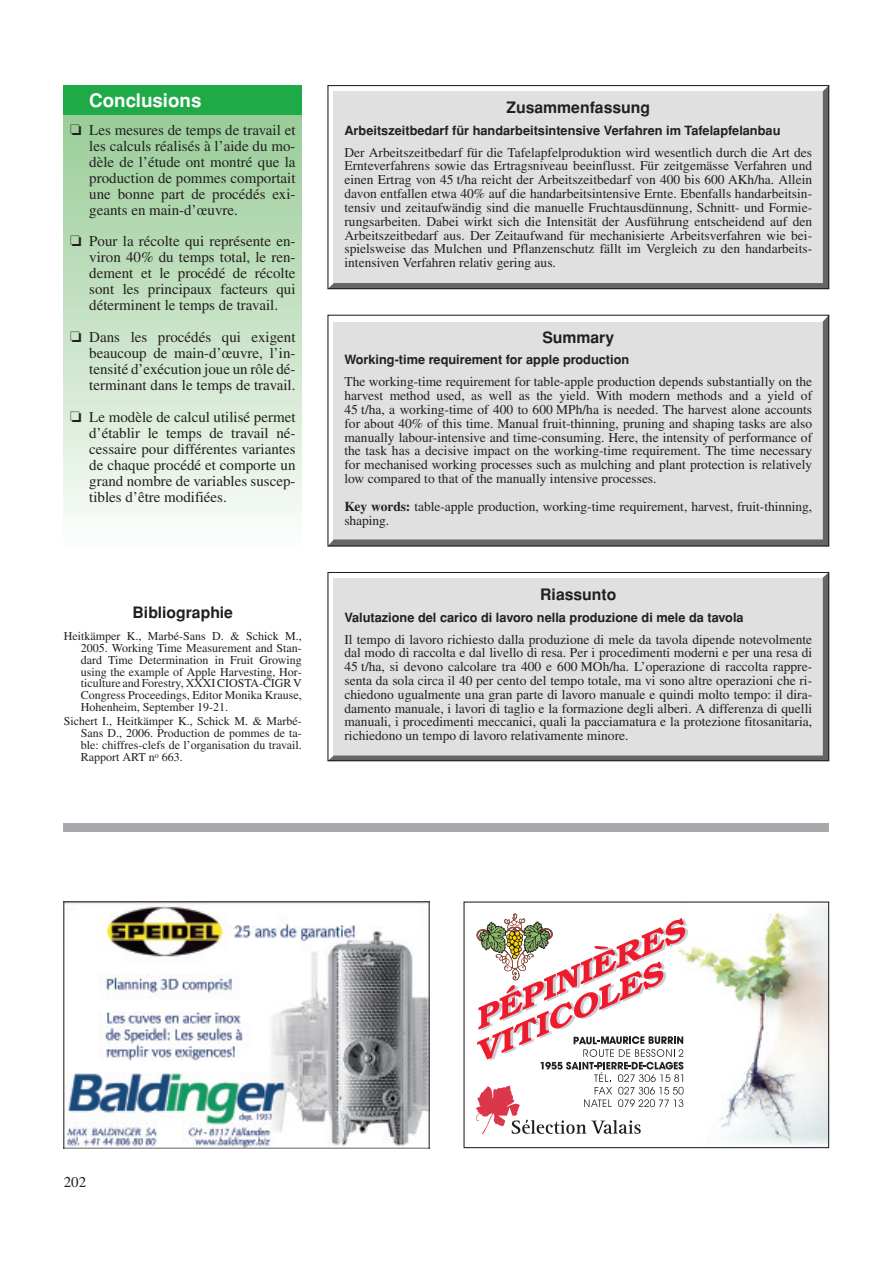
<style>
.page{position:relative;width:893px;height:1263px;background:#fff}
.page>*{position:absolute;margin:0;border:0;box-sizing:border-box;transform-origin:0 0}
.t1{font:700 18.75px "Helvetica";color:#fff}
.t2{font:700 15.75px "Helvetica";color:#231f20}
.t3{font:15px/15.9px "Times";color:#231f20;text-align:justify}
.t4{font:13.5px/13.8px "Times";color:#231f20;text-align:justify}
.t5{font:700 12.75px "Helvetica";color:#231f20}
.t6{font:12px/11.7px "Times";color:#231f20;text-align:justify}
.s1{font-weight:700}
</style>
<div class="page">
<div style="left:330px;top:87px;width:497px;height:200px;background:#e0e0e0"></div>
<div style="left:330px;top:317px;width:497px;height:227px;background:#e0e0e0"></div>
<div style="left:330px;top:574px;width:497px;height:185px;background:#e0e0e0"></div>
<div style="left:64px;top:111px;width:238px;height:436px;background:linear-gradient(to bottom,#99cb97,#fbfcfa)"></div>
<div style="left:64px;top:85px;width:238px;height:30px;background:#1faa48"></div>
<div style="left:327px;top:85px;width:502px;height:204px;border:1px solid #231f20"></div>
<div style="left:327px;top:315px;width:502px;height:231px;border:1px solid #231f20"></div>
<div style="left:327px;top:572px;width:502px;height:189px;border:1px solid #231f20"></div>
<img style="left:64px;top:901px;width:365px;height:247px">
<img style="left:688px;top:904px;width:139px;height:242px">
<svg style="left:476px;top:913px;width:212px;height:221px"></svg>
<div style="left:463px;top:901px;width:366px;height:247px;border:1px solid #231f20"></div>
<div style="left:64px;top:823px;width:765px;height:8px;background:#a8a9ad"></div>
<h1 class="t1" style="left:89px;top:89px;width:114px">Conclusions</h1>
<p class="t3" style="left:89px;top:123px;width:208px;text-indent:-19px">❏ Les mesures de temps de travail et les calculs réalisés à l’aide du mo&shy;dèle de l’étude ont montré que la production de pommes comportait une bonne part de procédés exi&shy;geants en main-d’œuvre.</p>
<p class="t3" style="left:89px;top:235px;width:208px;text-indent:-19px">❏ Pour la récolte qui représente en&shy;viron 40% du temps total, le ren&shy;dement et le procédé de récolte sont les principaux facteurs qui déterminent le temps de travail.</p>
<p class="t3" style="left:89px;top:331px;width:208px;text-indent:-19px">❏ Dans les procédés qui exigent beaucoup de main-d’œuvre, l’in&shy;tensité d’exécution joue un rôle dé&shy;terminant dans le temps de travail.</p>
<p class="t3" style="left:89px;top:410px;width:208px;text-indent:-19px">❏ Le modèle de calcul utilisé permet d’établir le temps de travail né&shy;cessaire pour différentes variantes de chaque procédé et comporte un grand nombre de variables suscep&shy;tibles d’être modifiées.</p>
<p class="t2" style="left:133px;top:603px;width:102px">Bibliographie</p>
<p class="t6" style="left:81px;top:632px;width:223px;text-indent:-17px">Heitkämper K., Marbé-Sans D. &amp; Schick M., 2005. Working Time Measurement and Stan&shy;dard Time Determination in Fruit Growing using the example of Apple Harvesting, Hor&shy;ticulture and Forestry, XXXICIOSTA-CIGRV Congress Proceedings, Editor Monika Krause, Hohenheim, September 19-21.</p>
<p class="t6" style="left:81px;top:717px;width:223px;text-indent:-17px">Sichert I., Heitkämper K., Schick M. &amp; Marbé-Sans D., 2006. Production de pommes de ta&shy;ble: chiffres-clefs de l’organisation du travail.<br>Rapport ART n<sup>o</sup> 663.</p>
<p class="t2" style="left:507px;top:99px;width:145px">Zusammenfassung</p>
<p class="t5" style="left:344px;top:123px;width:437px">Arbeitszeitbedarf für handarbeitsintensive Verfahren im Tafelapfelanbau</p>
<p class="t4" style="left:344px;top:147px;width:469px">Der Arbeitszeitbedarf für die Tafelapfelproduktion wird wesentlich durch die Art des Ernteverfahrens sowie das Ertragsniveau beeinflusst. Für zeitgemässe Verfahren und einen Ertrag von 45 t/ha reicht der Arbeitszeitbedarf von 400 bis 600 AKh/ha. Allein davon entfallen etwa 40% auf die handarbeitsintensive Ernte. Ebenfalls handarbeitsin&shy;tensiv und zeitaufwändig sind die manuelle Fruchtausdünnung, Schnitt- und Formie&shy;rungsarbeiten. Dabei wirkt sich die Intensität der Ausführung entscheidend auf den Arbeitszeitbedarf aus. Der Zeitaufwand für mechanisierte Arbeitsverfahren wie bei&shy;spielsweise das Mulchen und Pflanzenschutz fällt im Vergleich zu den handarbeits&shy;intensiven Verfahren relativ gering aus.</p>
<p class="t2" style="left:542px;top:328px;width:73px">Summary</p>
<p class="t5" style="left:344px;top:353px;width:286px">Working-time requirement for apple production</p>
<p class="t4" style="left:344px;top:376px;width:469px">The working-time requirement for table-apple production depends substantially on the harvest method used, as well as the yield. With modern methods and a yield of 45 t/ha, a working-time of 400 to 600 MPh/ha is needed. The harvest alone accounts for about 40% of this time. Manual fruit-thinning, pruning and shaping tasks are also manually labour-intensive and time-consuming. Here, the intensity of performance of the task has a decisive impact on the working-time requirement. The time necessary for mechanised working processes such as mulching and plant protection is relatively low compared to that of the manually intensive processes.</p>
<p class="t4" style="left:344px;top:501px;width:469px"><span class="s1">Key words:</span> table-apple production, working-time requirement, harvest, fruit-thinning, shaping.</p>
<p class="t2" style="left:540px;top:586px;width:78px">Riassunto</p>
<p class="t5" style="left:344px;top:610px;width:401px">Valutazione del carico di lavoro nella produzione di mele da tavola</p>
<p class="t4" style="left:344px;top:633px;width:469px">Il tempo di lavoro richiesto dalla produzione di mele da tavola dipende notevolmente dal modo di raccolta e dal livello di resa. Per i procedimenti moderni e per una resa di 45 t/ha, si devono calcolare tra 400 e 600 MOh/ha. L’operazione di raccolta rappre&shy;senta da sola circa il 40 per cento del tempo totale, ma vi sono altre operazioni che ri&shy;chiedono ugualmente una gran parte di lavoro manuale e quindi molto tempo: il dira&shy;damento manuale, i lavori di taglio e la formazione degli alberi. A differenza di quelli manuali, i procedimenti meccanici, quali la pacciamatura e la protezione fitosanitaria, richiedono un tempo di lavoro relativamente minore.</p>
<p class="t3" style="left:64px;top:1175px;width:24px">202</p>
</div>
